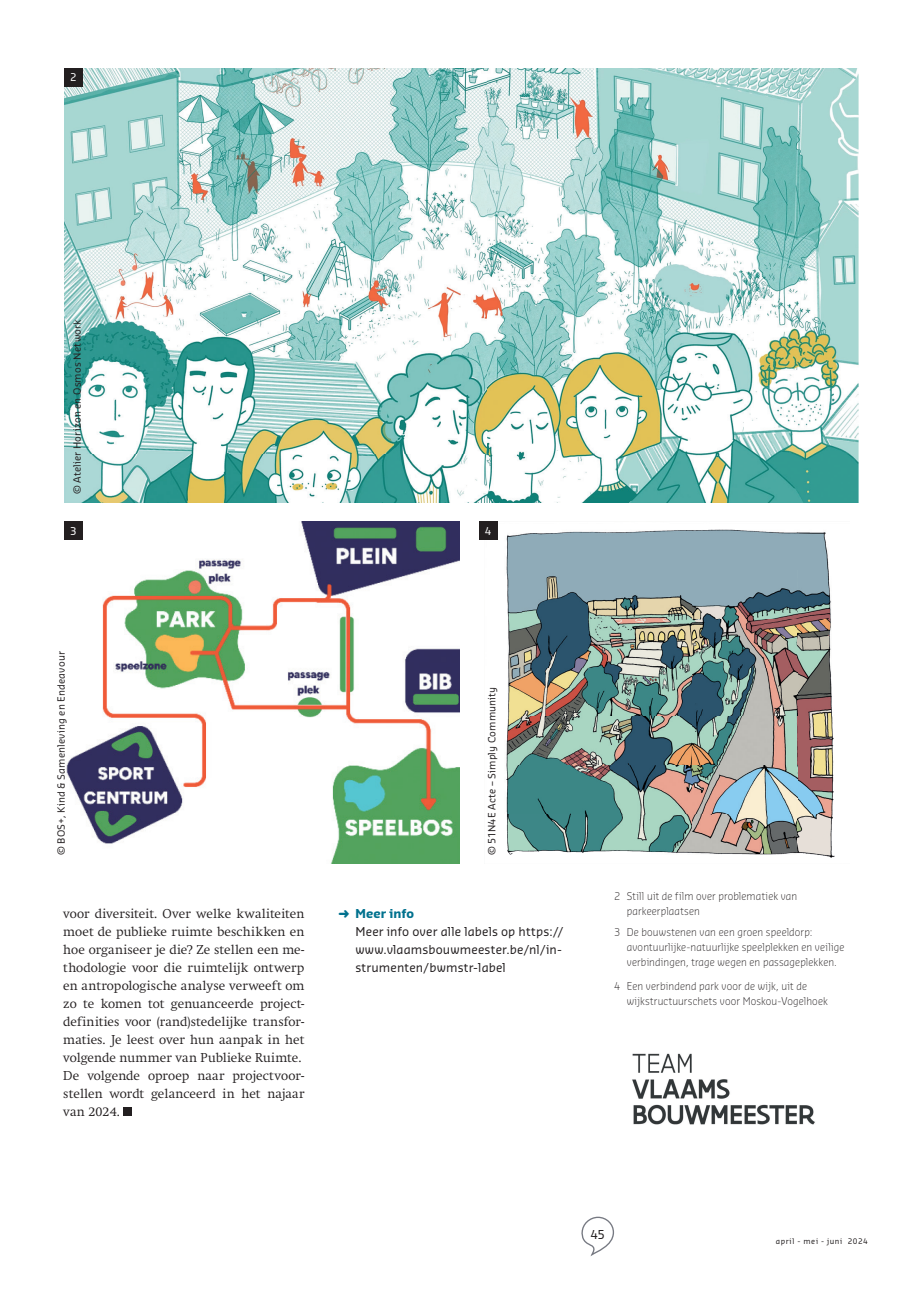
<style>
.page{position:relative;width:919px;height:1289px;background:#fff}
.page>*{position:absolute;margin:0;border:0;box-sizing:border-box;transform-origin:0 0}
.t1{font:300 12.75px/18px "Swift";letter-spacing:.01em;color:#231f20}
.t2{font:12px/18px "Sansa Pro";letter-spacing:.01em;color:#231f20}
.t3{font:300 10.5px/15px "Sansa Pro";letter-spacing:.015em;color:#231f20;scale:.95 1}
.t4{font:10.5px "Sansa Pro";color:#fff}
.t5{font:9.75px "Sansa Pro";letter-spacing:.02em;color:#231f20}
.t6{font:7.5px "Sansa Pro";letter-spacing:.08em;color:#231f20}
.s1{color:#00718e}
.s2{font-weight:700;color:#00718e}
</style>
<div class="page">
<svg style="left:581px;top:1216px;width:33px;height:41px"></svg>
<img style="left:64px;top:68px;width:793px;height:434px">
<img style="left:64px;top:521px;width:395px;height:342px">
<img style="left:484px;top:521px;width:351px;height:337px">
<div style="left:64px;top:68px;width:18px;height:18px;background:#231f20"></div>
<div style="left:64px;top:521px;width:18px;height:18px;background:#231f20"></div>
<div style="left:479px;top:521px;width:18px;height:18px;background:#231f20"></div>
<div style="left:123px;top:1107px;width:9px;height:9px;background:#231f20"></div>
<img style="left:632px;top:1053px;width:183px;height:72px">
<p class="t4" style="left:70px;top:70px;width:8px">2</p>
<p class="t5" style="left:70px;top:494px;width:176px;rotate:-90deg">© Atelier Horizon en Osmos Network</p>
<p class="t4" style="left:70px;top:523px;width:8px">3</p>
<p class="t4" style="left:484px;top:523px;width:8px">4</p>
<p class="t5" style="left:54px;top:855px;width:205px;rotate:-90deg">© BOS+, Kind &amp; Samenleving en Endeavour</p>
<p class="t1" style="left:63px;top:904px;width:242px">voor diversiteit. Over welke kwaliteiten moet de publieke ruimte beschikken en hoe organiseer je die? Ze stellen een me&shy;thodologie voor die ruimtelijk ontwerp en antropologische analyse verweeft om zo te komen tot genuanceerde project&shy;definities voor (rand)stedelijke transfor&shy;maties. Je leest over hun aanpak in het volgende nummer van Publieke Ruimte.<br>De volgende oproep naar projectvoor&shy;stellen wordt gelanceerd in het najaar van 2024.</p>
<p class="t5" style="left:485px;top:855px;width:170px;rotate:-90deg">© 51N4E Acte – Simply Community</p>
<p class="t2" style="left:355px;top:904px;width:209px;text-indent:-17px"><span class="s1">➜</span> <span class="s2">Meer info<br></span>Meer info over alle labels op https:// www.vlaamsbouwmeester.be/nl/in&shy;strumenten/bwmstr-label</p>
<p class="t3" style="left:626px;top:888px;width:181px;text-indent:-13px">2 Still uit de film over problematiek van parkeerplaatsen</p>
<p class="t3" style="left:626px;top:924px;width:230px;text-indent:-13px">3 De bouwstenen van een groen speeldorp: avontuurlijke-natuurlijke speelplekken en veilige verbindingen, trage wegen en passageplekken.</p>
<p class="t3" style="left:626px;top:978px;width:213px;text-indent:-13px">4 Een verbindend park voor de wijk, uit de wijkstructuurschets voor Moskou-Vogelhoek</p>
<p class="t2" style="left:590px;top:1225px;width:16px">45</p>
<p class="t6" style="left:775px;top:1235px;width:94px">april - mei - juni 2024</p>
</div>
